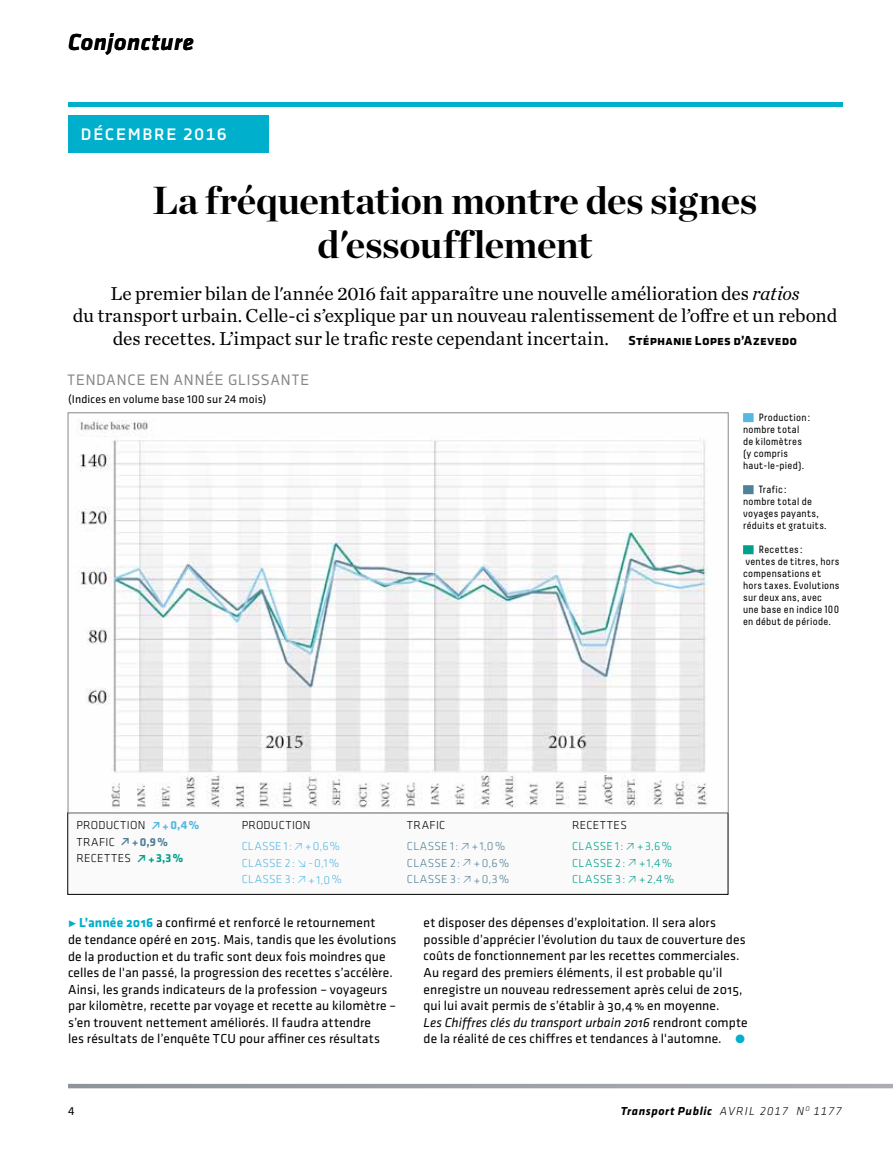
<style>
.page{position:relative;width:893px;height:1149px;background:#fff}
.page>*{position:absolute;margin:0;border:0;box-sizing:border-box;transform-origin:0 0}
.t1{font:700 39px/43.5px "Chronicle Display";letter-spacing:-.01em;color:#000;text-align:center}
.t2{font:italic 700 24px "Klavika";letter-spacing:.02em;color:#000}
.t3{font:19.5px/22.5px "Chronicle Text G1";letter-spacing:-.005em;color:#000;text-align:center}
.t4{font:700 16.5px "Decima Nova Pro";letter-spacing:.105em;color:#fff}
.t5{font:15px "Decima Nova Pro";letter-spacing:.06em;color:#878787}
.t6{font:13.5px/16.5px "Klavika";letter-spacing:.005em;color:#000}
.t7{font:300 12px/16.5px "Klavika";letter-spacing:.025em;color:#000}
.t8{font:300 12px/16.5px "Klavika";letter-spacing:.025em;color:#56b7e0}
.t9{font:300 12px/16.5px "Klavika";letter-spacing:.025em;color:#518196}
.t10{font:300 12px/16.5px "Klavika";letter-spacing:.025em;color:#009f8c}
.t11{font:italic 700 12px "Klavika";letter-spacing:.05em;color:#000}
.t12{font:12px "Klavika";color:#000}
.t13{font:11.7px "Klavika";letter-spacing:.015em;color:#000}
.t14{font:10.5px/12px "Decima Pro";letter-spacing:.025em;color:#000}
.s1{font-style:italic}
.s2{font-family:"Klavika";font-weight:700;font-size:13.5px}
.s3{font-weight:700;color:#56b7e0}
.s4{font-weight:700;color:#518196}
.s5{font-weight:700;color:#009f8c}
.s6{font-weight:700;color:#00afcb}
.s7{font-family:"Chronicle Text G1";color:#00afcb}
.s8{font-weight:300}
</style>
<div class="page">
<hr style="left:68px;top:102px;width:774px;height:4px;background:#00afcb">
<svg style="left:68px;top:1083px;width:825px;height:4px;fill:#a2a5aa"></svg>
<div style="left:743px;top:413px;width:11px;height:9px;background:#56b7e0"></div>
<div style="left:743px;top:485px;width:11px;height:9px;background:#518196"></div>
<div style="left:743px;top:545px;width:11px;height:9px;background:#009f8c"></div>
<div style="left:68px;top:812px;width:660px;height:82px;background:#fafafa"></div>
<div style="left:68px;top:115px;width:201px;height:38px;background:#00afcb"></div>
<img style="left:78px;top:420px;width:630px;height:388px">
<h2 class="t2" style="left:68px;top:25px;width:127px">Conjoncture</h2>
<p class="t4" style="left:81px;top:125px;width:147px">DÉCEMBRE 2016</p>
<h1 class="t1" style="left:153px;top:176px;width:606px">La fréquentation montre des signes d'essoufflement</h1>
<p class="t3" style="left:73px;top:281px;width:766px">Le premier bilan de l'année 2016 fait apparaître une nouvelle amélioration des <span class="s1">ratios<br></span>du transport urbain. Celle-ci s’explique par un nouveau ralentissement de l’offre et un rebond des recettes. L’impact sur le trafic reste cependant incertain. <span class="s2">Stéphanie Lopes d’Azevedo</span></p>
<p class="t5" style="left:67px;top:371px;width:243px">TENDANCE EN ANNÉE GLISSANTE</p>
<p class="t13" style="left:68px;top:391px;width:200px">(Indices en volume base 100 sur 24 mois)</p>
<p class="t14" style="left:743px;top:411px;width:69px;text-indent:16px">Production: nombre total de kilomètres (y compris haut-le-pied).</p>
<p class="t14" style="left:743px;top:483px;width:85px;text-indent:16px">Trafic:<br>nombre total de voyages payants, réduits et gratuits.</p>
<p class="t14" style="left:743px;top:543px;width:98px;text-indent:16px">Recettes:<br>ventes de titres, hors compensations et hors taxes. Evolutions sur deux ans, avec une base en indice 100 en début de période.</p>
<p class="t7" style="left:76px;top:816px;width:124px">PRODUCTION <span class="s3">• +0,4%<br></span>TRAFIC <span class="s4">• +0,9%<br></span>RECETTES <span class="s5">• +3,3%</span></p>
<p class="t7" style="left:242px;top:816px;width:70px">PRODUCTION</p>
<p class="t8" style="left:242px;top:837px;width:102px">CLASSE 1: • +0,6%<br>CLASSE 2: • -0,1%<br>CLASSE 3: • +1,0%</p>
<p class="t7" style="left:407px;top:816px;width:40px">TRAFIC</p>
<p class="t9" style="left:407px;top:837px;width:104px">CLASSE 1: • +1,0%<br>CLASSE 2: • +0,6%<br>CLASSE 3: • +0,3%</p>
<p class="t7" style="left:572px;top:816px;width:56px">RECETTES</p>
<p class="t10" style="left:572px;top:837px;width:104px">CLASSE 1: • +3,6%<br>CLASSE 2: • +1,4%<br>CLASSE 3: • +2,4%</p>
<p class="t6" style="left:68px;top:914px;width:330px"><span class="s6">• L’année 2016</span> a confirmé et renforcé le retournement<br>de tendance opéré en 2015. Mais, tandis que les évolutions de la production et du trafic sont deux fois moindres que celles de l'an passé, la progression des recettes s’accélère.<br>Ainsi, les grands indicateurs de la profession – voyageurs par kilomètre, recette par voyage et recette au kilomètre – s’en trouvent nettement améliorés. Il faudra attendre<br>les résultats de l’enquête TCU pour affiner ces résultats</p>
<p class="t6" style="left:424px;top:914px;width:326px">et disposer des dépenses d’exploitation. Il sera alors possible d’apprécier l’évolution du taux de couverture des coûts de fonctionnement par les recettes commerciales.<br>Au regard des premiers éléments, il est probable qu’il enregistre un nouveau redressement après celui de 2015, qui lui avait permis de s’établir à 30,4% en moyenne.<br><span class="s1">Les Chiffres clés du transport urbain 2016</span> rendront compte de la réalité de ces chiffres et tendances à l'automne. <span class="s7">•</span></p>
<p class="t12" style="left:68px;top:1102px;width:8px">4</p>
<p class="t11" style="left:621px;top:1101px;width:223px">Transport Public <span class="s8">AVRIL 2017 N</span><sup>O</sup> <span class="s8">1177</span></p>
</div>
